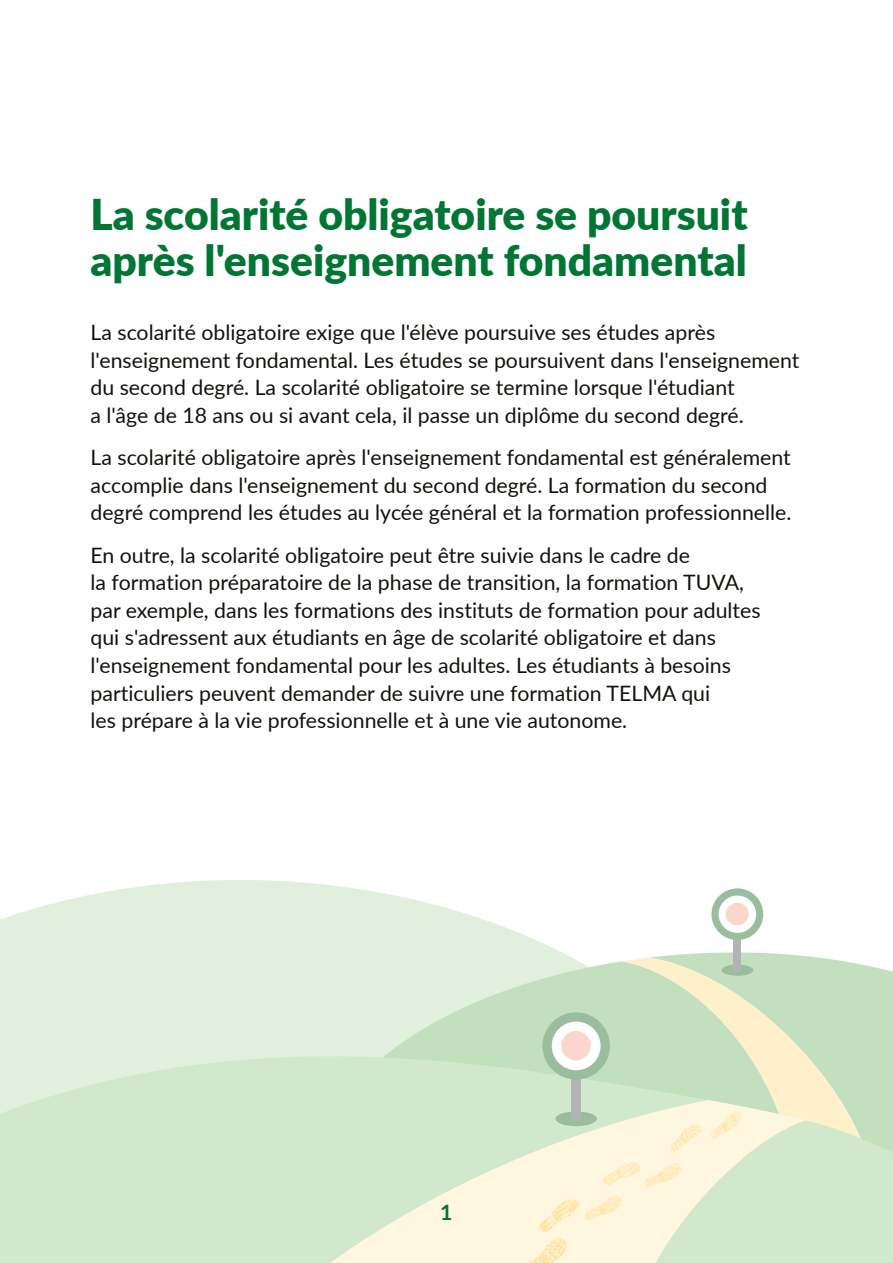
<style>
.page{position:relative;width:893px;height:1263px;background:#fff}
.page>*{position:absolute;margin:0;border:0;box-sizing:border-box;transform-origin:0 0}
.otsikko_H2{font:900 42.45px/46.7px "Lato";color:#007534}
.Leipis{font:21.15px/27.6px "Lato";color:#12120d}
.t1{font:700 21.15px "Lato";color:#007534}
</style>
<div class="page">
<svg style="left:0;top:880px;width:732px;height:137px;fill:#e1f0dd"></svg>
<svg style="left:649px;top:947px;width:244px;height:164px"></svg>
<svg style="left:621px;top:957px;width:261px;height:154px;background:#cce3c0"></svg>
<svg style="left:344px;top:961px;width:451px;height:139px;background:#d6e7c9"></svg>
<svg style="left:0;top:1017px;width:708px;height:246px;background:#d2e8ce"></svg>
<svg style="left:176px;top:1100px;width:629px;height:163px;background:#dcebd1"></svg>
<div style="left:555px;top:1111px;width:42px;height:15px;background:#9abe9d;border-radius:50%"></div>
<div style="left:571px;top:1075px;width:10px;height:45px;background:#b1b4b4"></div>
<div style="left:542px;top:1012px;width:68px;height:67px;background:#9abe9d;border-radius:50%"></div>
<div style="left:552px;top:1021px;width:49px;height:49px;background:#fff;border-radius:50%"></div>
<div style="left:561px;top:1031px;width:30px;height:29px;background:#fbd7cb;border-radius:50%"></div>
<div style="left:721px;top:964px;width:32px;height:12px;background:#9abe9d;border-radius:50%"></div>
<div style="left:734px;top:937px;width:7px;height:34px;background:#b1b4b4"></div>
<div style="left:711px;top:888px;width:52px;height:52px;background:#9abe9d;border-radius:50%"></div>
<div style="left:719px;top:895px;width:37px;height:38px;background:#fff;border-radius:50%"></div>
<div style="left:726px;top:903px;width:22px;height:22px;background:#fbd7cb;border-radius:50%"></div>
<svg style="left:523px;top:1199px;width:56px;height:64px;background:#fff2d3"></svg>
<svg style="left:585px;top:1111px;width:308px;height:152px;background:#e5edd3"></svg>
<h2 class="otsikko_H2" style="left:90px;top:189px;width:659px">La scolarité obligatoire se poursuit après l'enseignement fondamental</h2>
<p class="Leipis" style="left:90px;top:318px;width:710px">La scolarité obligatoire exige que l'élève poursuive ses études après l'enseignement fondamental. Les études se poursuivent dans l'enseignement du second degré. La scolarité obligatoire se termine lorsque l'étudiant<br>a l'âge de 18 ans ou si avant cela, il passe un diplôme du second degré.</p>
<p class="Leipis" style="left:90px;top:443px;width:702px">La scolarité obligatoire après l'enseignement fondamental est généralement accomplie dans l'enseignement du second degré. La formation du second degré comprend les études au lycée général et la formation professionnelle.</p>
<p class="Leipis" style="left:90px;top:540px;width:672px">En outre, la scolarité obligatoire peut être suivie dans le cadre de<br>la formation préparatoire de la phase de transition, la formation TUVA, par exemple, dans les formations des instituts de formation pour adultes qui s'adressent aux étudiants en âge de scolarité obligatoire et dans l'enseignement fondamental pour les adultes. Les étudiants à besoins particuliers peuvent demander de suivre une formation TELMA qui<br>les prépare à la vie professionnelle et à une vie autonome.</p>
<p class="t1" style="left:440px;top:1197px;width:14px">1</p>
</div>
